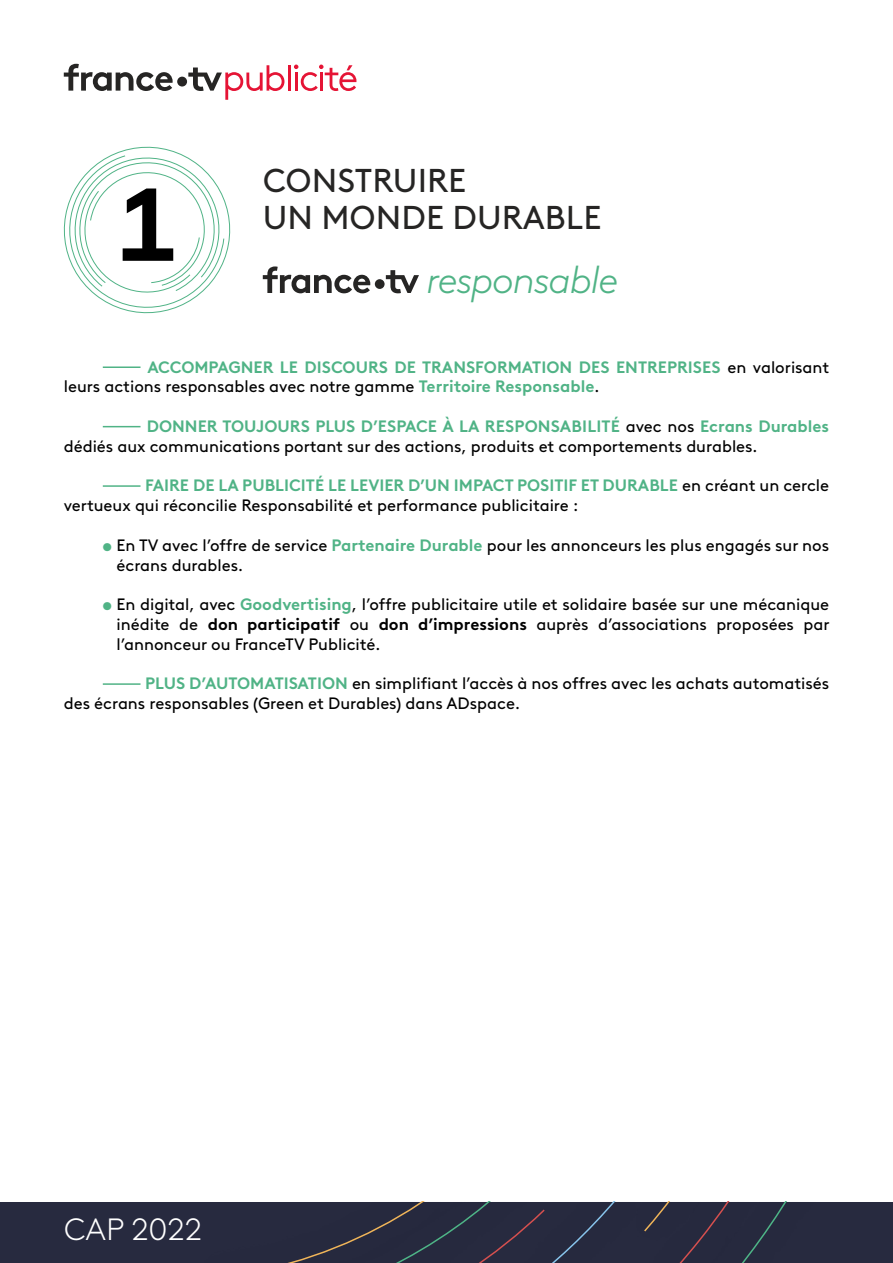
<style>
.page{position:relative;width:893px;height:1263px;background:#fff}
.page>*{position:absolute;margin:0;border:0;box-sizing:border-box;transform-origin:0 0}
.t1{font:700 103.35px "France TV Brown";color:#000}
.t2{font:italic 300 38.55px "France TV Brown";letter-spacing:-.04em;color:#50b386}
.t3{font:33px/37.2px "France TV Brown";color:#262524}
.t4{font:300 30.75px "France TV Brown";color:#fff}
.t5{font:16.5px/19.8px "France TV Brown";color:#000}
.t6{font:700 16.5px/19.8px "France TV Brown";color:#50b386}
.s1{font-weight:400;color:#000}
.s2{font-weight:700;color:#50b386}
.s3{color:#50b386}
.s4{font-weight:700}
</style>
<div class="page">
<svg style="left:63px;top:146px;width:168px;height:168px"></svg>
<div style="left:838px;top:1202px;width:55px;height:61px;background:#272a3f"></div>
<div style="left:659px;top:1201px;width:179px;height:62px;background:#26293e"></div>
<div style="left:173px;top:1201px;width:486px;height:62px;background:#272a3f"></div>
<svg style="left:0;top:1201px;width:629px;height:62px"></svg>
<svg style="left:64px;top:64px;width:109px;height:27px"></svg>
<div style="left:177px;top:77px;width:10px;height:10px;background:#262524;border-radius:50%"></div>
<svg style="left:188px;top:65px;width:96px;height:35px"></svg>
<svg style="left:294px;top:65px;width:62px;height:26px"></svg>
<hr style="left:288px;top:65px;width:2px;height:26px;background:#e51435">
<svg style="left:263px;top:266px;width:107px;height:27px"></svg>
<div style="left:375px;top:279px;width:10px;height:10px;background:#262524;border-radius:50%"></div>
<svg style="left:386px;top:270px;width:33px;height:23px"></svg>
<hr style="left:103px;top:366px;width:38px;height:2px;background:#50b386">
<hr style="left:103px;top:426px;width:38px;height:1px;background:#50b386">
<hr style="left:103px;top:485px;width:38px;height:2px;background:#50b386">
<hr style="left:103px;top:683px;width:38px;height:2px;background:#50b386">
<h1 class="t1" style="left:118px;top:145px;width:59px">1</h1>
<h3 class="t3" style="left:263px;top:159px;width:340px">CONSTRUIRE<br>UN MONDE DURABLE</h3>
<h2 class="t2" style="left:426px;top:252px;width:194px">responsable</h2>
<p class="t6" style="left:64px;top:355px;width:767px;text-indent:84px">ACCOMPAGNER LE DISCOURS DE TRANSFORMATION DES ENTREPRISES <span class="s1">en valorisant leurs actions responsables avec notre gamme</span> Territoire Responsable<span class="s1">.</span></p>
<p class="t5" style="left:64px;top:415px;width:767px;text-indent:83px"><span class="s2">DONNER TOUJOURS PLUS D’ESPACE À LA RESPONSABILITÉ</span> avec nos <span class="s2">Ecrans Durables </span>dédiés aux communications portant sur des actions, produits et comportements durables.</p>
<p class="t5" style="left:64px;top:474px;width:767px;text-indent:81px"><span class="s2">FAIRE DE LA PUBLICITÉ LE LEVIER D’UN IMPACT POSITIF ET DURABLE</span> en créant un cercle vertueux qui réconcilie Responsabilité et performance publicitaire :</p>
<p class="t5" style="left:117px;top:534px;width:714px;text-indent:-14px"><span class="s3">•</span> En TV avec l’offre de service <span class="s2">Partenaire Durable</span> pour les annonceurs les plus engagés sur nos écrans durables.</p>
<p class="t5" style="left:117px;top:593px;width:715px;text-align:justify;text-indent:-14px"><span class="s3">•</span> En digital, avec <span class="s2">Goodvertising</span>, l’offre publicitaire utile et solidaire basée sur une mécanique inédite de <span class="s4">don participatif</span> ou <span class="s4">don d’impressions</span> auprès d’associations proposées par l’annonceur ou FranceTV Publicité.</p>
<p class="t5" style="left:64px;top:672px;width:767px;text-indent:81px"><span class="s2">PLUS D’AUTOMATISATION</span> en simplifiant l’accès à nos offres avec les achats automatisés des écrans responsables (Green et Durables) dans ADspace.</p>
<h3 class="t4" style="left:64px;top:1207px;width:140px">CAP 2022</h3>
</div>
